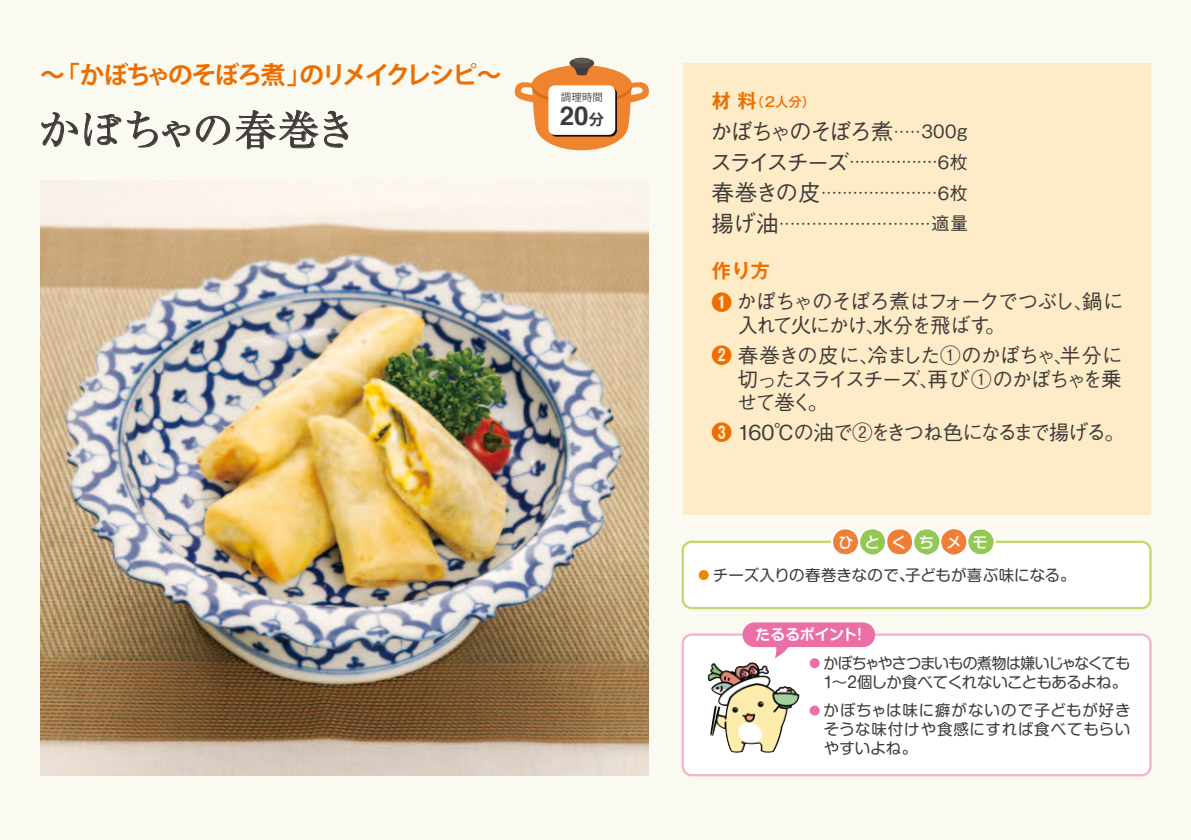
<style>
.page{position:relative;width:1191px;height:840px;background:#fff}
.page>*{position:absolute;margin:0;border:0;box-sizing:border-box;transform-origin:0 0}
.t1{font:41.6px "Ryumin Pro";color:#3f3b3a}
.t2{font:700 26px "Helvetica";color:#3f3b3a}
.t3{font:700 24.8px "Koz Go Pro";letter-spacing:-.09em;color:#ed6d00}
.t4{font:500 22.6px "Gothic BBB Pro";letter-spacing:-.11em;color:#3f3b3a}
.t5{font:500 20.6px/23.4px "Gothic BBB Pro";letter-spacing:-.08em;color:#3f3b3a}
.t6{font:700 19.2px "Gothic MB101 Pro De";color:#ed6d00}
.t7{font:500 17px/30.8px "Gothic BBB Pro";color:#3f3b3a;text-align:justify}
.t8{font:15.4px/18.6px "Shin M Go Pro";color:#3f3b3a;text-align:justify}
.t9{font:15.4px/18.6px "Shin M Go Pro";letter-spacing:-.04em;color:#3f3b3a;scale:.96 1}
.t10{font:500 15px "Shin M Go Pro";letter-spacing:.795em;color:#fff}
.t11{font:700 14.8px "Shin M Go Pro De";letter-spacing:-.01em;color:#fff}
.t12{font:500 13.4px "Gothic MB101 Pro";color:#ed6d00}
.t13{font:10.4px "Koz Go Pro";color:#3f3b3a}
.s1{font-family:"Koz Go Pro";font-size:15.2px}
.s2{font-family:"Gothic MB101 Pro De";font-weight:700;font-size:19.2px}
.s3{font-size:17px}
.s4{font-size:18.2px}
.s5{font-size:22.6px}
.s6{font-family:"Gothic MB101 Pro";font-weight:700;color:#ed6d00}
</style>
<div class="page">
<div style="left:0;top:0;width:1191px;height:839px;background:#fafaf2"></div>
<div style="left:683px;top:63px;width:467px;height:451px;background:#feebc7"></div>
<div style="left:683px;top:541px;width:467px;height:66px;background:#fff;border-radius:9px"></div>
<div style="left:681px;top:540px;width:470px;height:69px;border:2px solid #c3da69;border-radius:9px"></div>
<svg style="left:826px;top:514px;width:173px;height:41px"></svg>
<svg style="left:698px;top:569px;width:10px;height:10px"></svg>
<div style="left:683px;top:634px;width:467px;height:140px;background:#fff;border-radius:9px"></div>
<div style="left:681px;top:633px;width:470px;height:142px;border:2px solid #f4b4d0;border-radius:9px"></div>
<img style="left:707px;top:662px;width:92px;height:90px">
<img style="left:41px;top:212px;width:608px;height:562px">
<svg style="left:809px;top:657px;width:10px;height:10px"></svg>
<svg style="left:742px;top:622px;width:133px;height:36px"></svg>
<svg style="left:41px;top:112px;width:37px;height:35px"></svg>
<svg style="left:84px;top:112px;width:37px;height:34px"></svg>
<svg style="left:127px;top:111px;width:63px;height:37px"></svg>
<svg style="left:196px;top:109px;width:152px;height:40px"></svg>
<div style="left:809px;top:705px;width:10px;height:10px;background:#eb6ea6;border-radius:50%"></div>
<div style="left:532px;top:65px;width:100px;height:36px;background:#f0832d;border-radius:50%"></div>
<svg style="left:570px;top:65px;width:23px;height:10px"></svg>
<div style="left:569px;top:58px;width:25px;height:10px;background:#4d4745;border-radius:50%"></div>
<div style="left:573px;top:58px;width:18px;height:6px;background:#605b59;border-radius:50%"></div>
<svg style="left:514px;top:82px;width:135px;height:68px"></svg>
<p class="t3" style="left:40px;top:59px;width:463px">～「かぼちゃのそぼろ煮」のリメイクレシピ～</p>
<h1 class="t1" style="left:38px;top:97px;width:320px">かぼちゃの春巻き</h1>
<p class="t13" style="left:561px;top:91px;width:44px">調理時間</p>
<p class="t2" style="left:560px;top:95px;width:46px">20<span class="s1">分</span></p>
<p class="t12" style="left:712px;top:91px;width:105px"><span class="s2">材 料</span>（2人分）</p>
<p class="t4" style="left:709px;top:113px;width:263px">かぼちゃのそぼろ煮<span class="s3">·····</span><span class="s4">300ｇ</span></p>
<p class="t7" style="left:709px;top:144px;width:260px"><span class="s5">スライスチーズ</span>·················<span class="s4">６枚</span><span class="s5">春巻きの皮</span>······················<span class="s4">６枚</span><span class="s5">揚げ油</span>····························<span class="s4">適量</span></p>
<p class="t6" style="left:712px;top:255px;width:60px">作り方</p>
<p class="t5" style="left:738px;top:287px;width:387px;text-indent:-26px"><span class="s6">❶</span> かぼちゃのそぼろ煮はフォークでつぶし、鍋に入れて火にかけ、水分を飛ばす。</p>
<p class="t5" style="left:737px;top:341px;width:387px;text-align:justify;text-indent:-25px"><span class="s6">❷</span> 春巻きの皮に、冷ました①のかぼちゃ、半分に切ったスライスチーズ、再び①のかぼちゃを乗せて巻く。</p>
<p class="t5" style="left:711px;top:417px;width:415px"><span class="s6">❸</span> 160℃の油で②をきつね色になるまで揚げる。</p>
<p class="t10" style="left:838px;top:529px;width:150px">ひとくちメモ</p>
<p class="t8" style="left:712px;top:564px;width:364px">チーズ入りの春巻きなので、子どもが喜ぶ味になる。</p>
<p class="t11" style="left:755px;top:621px;width:113px">たるるポイント！</p>
<p class="t9" style="left:820px;top:651px;width:324px">かぼちゃやさつまいもの煮物は嫌いじゃなくても<br>１～２個しか食べてくれないこともあるよね。</p>
<p class="t8" style="left:823px;top:699px;width:308px">かぼちゃは味に癖がないので子どもが好きそうな味付けや食感にすれば食べてもらいやすいよね。</p>
</div>
